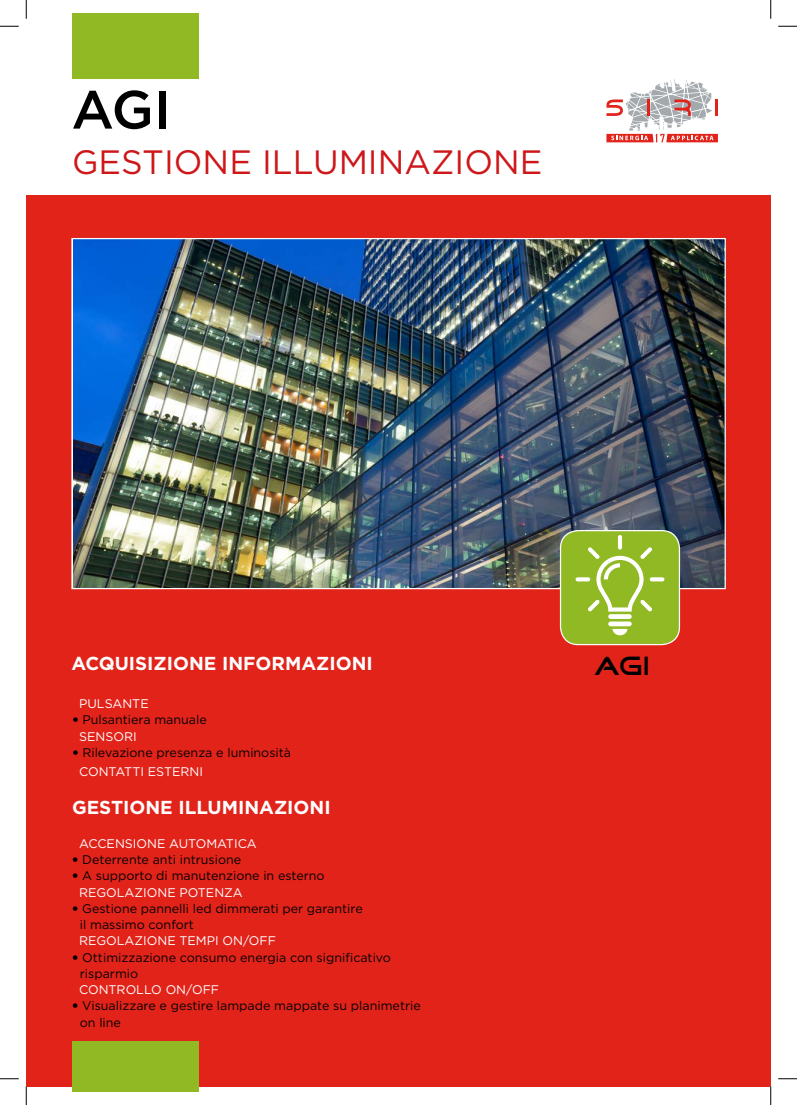
<style>
.page{position:relative;width:797px;height:1105px;background:#fff}
.page>*{position:absolute;margin:0;border:0;box-sizing:border-box;transform-origin:0 0}
.t1{font:500 53.75px "Gotham";color:#000}
.t2{font:33.75px "Gotham";color:#cd171a}
.t3{font:26.75px "Good Times";color:#000}
.t4{font:700 18.75px "Gotham";color:#fff}
.t5{font:12.5px "Gotham";color:#020203}
.t6{font:12.5px "Gotham";color:#fff}
.s1{font-family:"Helvetica Neue";font-weight:700;font-stretch:condensed;color:#000}
</style>
<div class="page">
<svg style="left:606px;top:79px;width:112px;height:63px"></svg>
<div style="left:72px;top:13px;width:127px;height:66px;background:#90b923"></div>
<div style="left:26px;top:195px;width:744px;height:892px;background:#e2231a"></div>
<img style="left:74px;top:240px;width:649px;height:347px">
<div style="left:72px;top:1042px;width:127px;height:50px;background:#90b923"></div>
<div style="left:560px;top:531px;width:119px;height:114px;background:#90b923;border-radius:18px"></div>
<div style="left:560px;top:530px;width:120px;height:115px;border:1px solid #fff;border-radius:18px"></div>
<svg style="left:575px;top:535px;width:89px;height:100px"></svg>
<svg style="left:0;top:25px;width:19px;height:2px"></svg>
<svg style="left:778px;top:25px;width:19px;height:2px"></svg>
<svg style="left:0;top:1078px;width:19px;height:1px"></svg>
<svg style="left:778px;top:1078px;width:19px;height:1px"></svg>
<svg style="left:25px;top:0;width:2px;height:19px"></svg>
<svg style="left:25px;top:1086px;width:2px;height:19px"></svg>
<svg style="left:770px;top:0;width:1px;height:19px"></svg>
<svg style="left:770px;top:1086px;width:1px;height:19px"></svg>
<p class="t1" style="left:71px;top:74px;width:101px">AGI</p>
<p class="t2" style="left:72px;top:140px;width:472px">GESTIONE ILLUMINAZIONE</p>
<p class="t4" style="left:71px;top:651px;width:303px">ACQUISIZIONE INFORMAZIONI</p>
<p class="t6" style="left:79px;top:696px;width:71px">PULSANTE</p>
<p class="t5" style="left:72px;top:712px;width:136px"><span class="s1">•</span> Pulsantiera manuale</p>
<p class="t6" style="left:79px;top:728px;width:59px">SENSORI</p>
<p class="t5" style="left:72px;top:744px;width:220px"><span class="s1">•</span> Rilevazione presenza e luminosità</p>
<p class="t6" style="left:79px;top:763px;width:125px">CONTATTI ESTERNI</p>
<p class="t4" style="left:72px;top:795px;width:260px">GESTIONE ILLUMINAZIONI</p>
<p class="t6" style="left:79px;top:835px;width:179px">ACCENSIONE AUTOMATICA</p>
<p class="t5" style="left:72px;top:852px;width:170px"><span class="s1">•</span> Deterrente anti intrusione</p>
<p class="t5" style="left:72px;top:868px;width:254px"><span class="s1">•</span> A supporto di manutenzione in esterno</p>
<p class="t6" style="left:79px;top:884px;width:165px">REGOLAZIONE POTENZA</p>
<p class="t5" style="left:72px;top:900px;width:292px"><span class="s1">•</span> Gestione pannelli led dimmerati per garantire</p>
<p class="t5" style="left:80px;top:917px;width:116px">il massimo confort</p>
<p class="t6" style="left:79px;top:933px;width:198px">REGOLAZIONE TEMPI ON/OFF</p>
<p class="t5" style="left:72px;top:949px;width:320px"><span class="s1">•</span> Ottimizzazione consumo energia con significativo</p>
<p class="t5" style="left:80px;top:965px;width:60px">risparmio</p>
<p class="t6" style="left:79px;top:982px;width:141px">CONTROLLO ON/OFF</p>
<p class="t5" style="left:72px;top:998px;width:350px"><span class="s1">•</span> Visualizzare e gestire lampade mappate su planimetrie</p>
<p class="t5" style="left:80px;top:1014px;width:43px">on line</p>
<p class="t3" style="left:594px;top:653px;width:58px">AGI</p>
</div>
